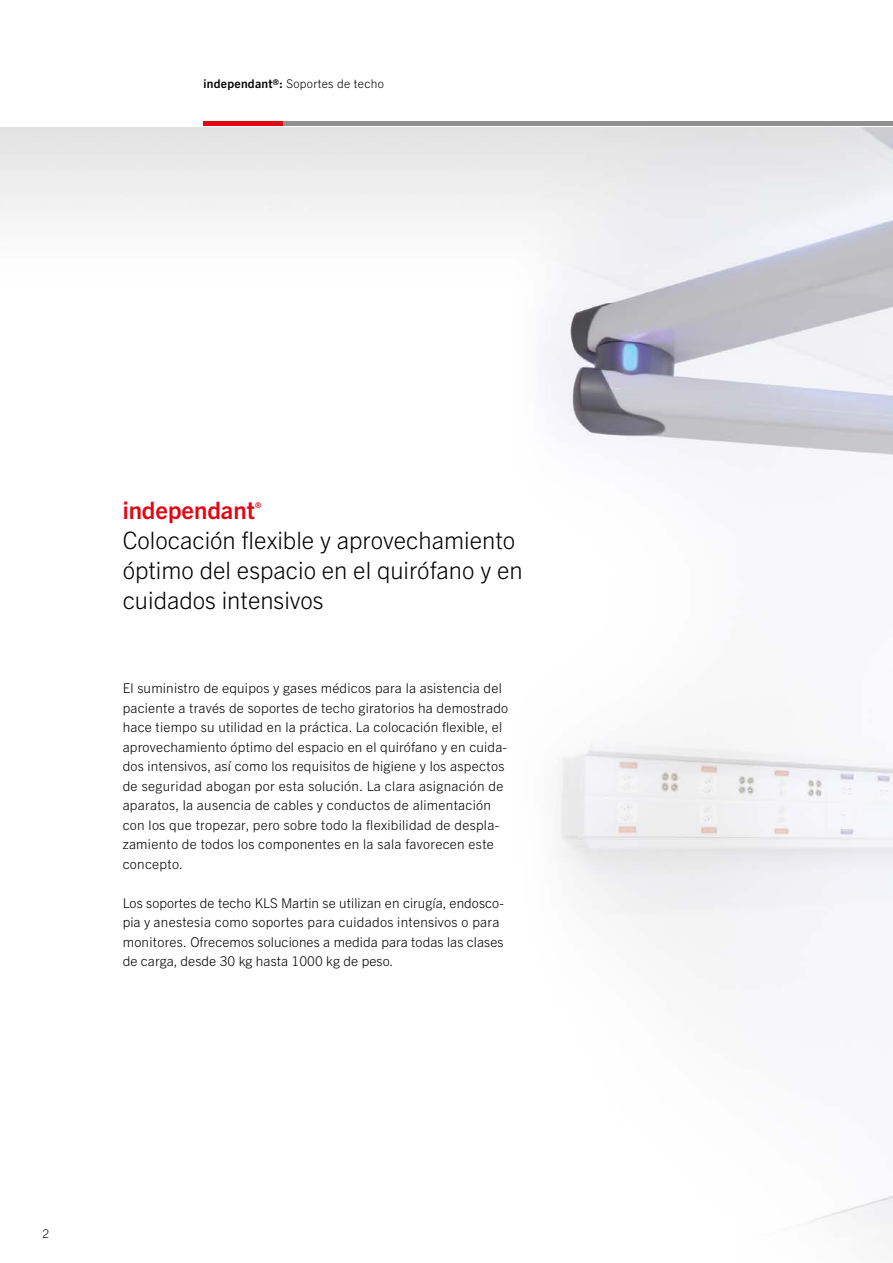
<style>
.page{position:relative;width:893px;height:1263px;background:#fff}
.page>*{position:absolute;margin:0;border:0;box-sizing:border-box;transform-origin:0 0}
.t1{font:300 24px/30px "Trade Gothic Next LT Pro";color:#000}
.t2{font:300 13.5px/19.5px "Trade Gothic Next LT Pro";letter-spacing:.015em;color:#000}
.t3{font:300 12px "Trade Gothic Next LT Pro";letter-spacing:.025em;color:#000}
.s1{font-weight:700}
.s2{font-weight:700;color:#e30613}
</style>
<div class="page">
<img style="left:0;top:128px;width:893px;height:1110px">
<hr style="left:203px;top:121px;width:81px;height:4px;background:#e30613">
<hr style="left:284px;top:121px;width:609px;height:4px;background:#909090">
<p class="t3" style="left:203px;top:75px;width:182px"><span class="s1">independant®:</span> Soportes de techo</p>
<h1 class="t1" style="left:123px;top:494px;width:401px"><span class="s2">independant</span><sup>®<br></sup>Colocación flexible y aprovechamiento óptimo del espacio en el quirófano y en cuidados intensivos</h1>
<p class="t2" style="left:123px;top:678px;width:387px">El suministro de equipos y gases médicos para la asistencia del paciente a través de soportes de techo giratorios ha demostrado hace tiempo su utilidad en la práctica. La colocación flexible, el aprovechamiento óptimo del espacio en el quirófano y en cuida&shy;dos intensivos, así como los requisitos de higiene y los aspectos de seguridad abogan por esta solución. La clara asignación de aparatos, la ausencia de cables y conductos de alimentación con los que tropezar, pero sobre todo la flexibilidad de despla&shy;zamiento de todos los componentes en la sala favorecen este concepto.</p>
<p class="t2" style="left:123px;top:892px;width:383px">Los soportes de techo KLS Martin se utilizan en cirugía, endosco&shy;pia y anestesia como soportes para cuidados intensivos o para monitores. Ofrecemos soluciones a medida para todas las clases de carga, desde 30 kg hasta 1000 kg de peso.</p>
<p class="t3" style="left:43px;top:1225px;width:8px">2</p>
</div>
